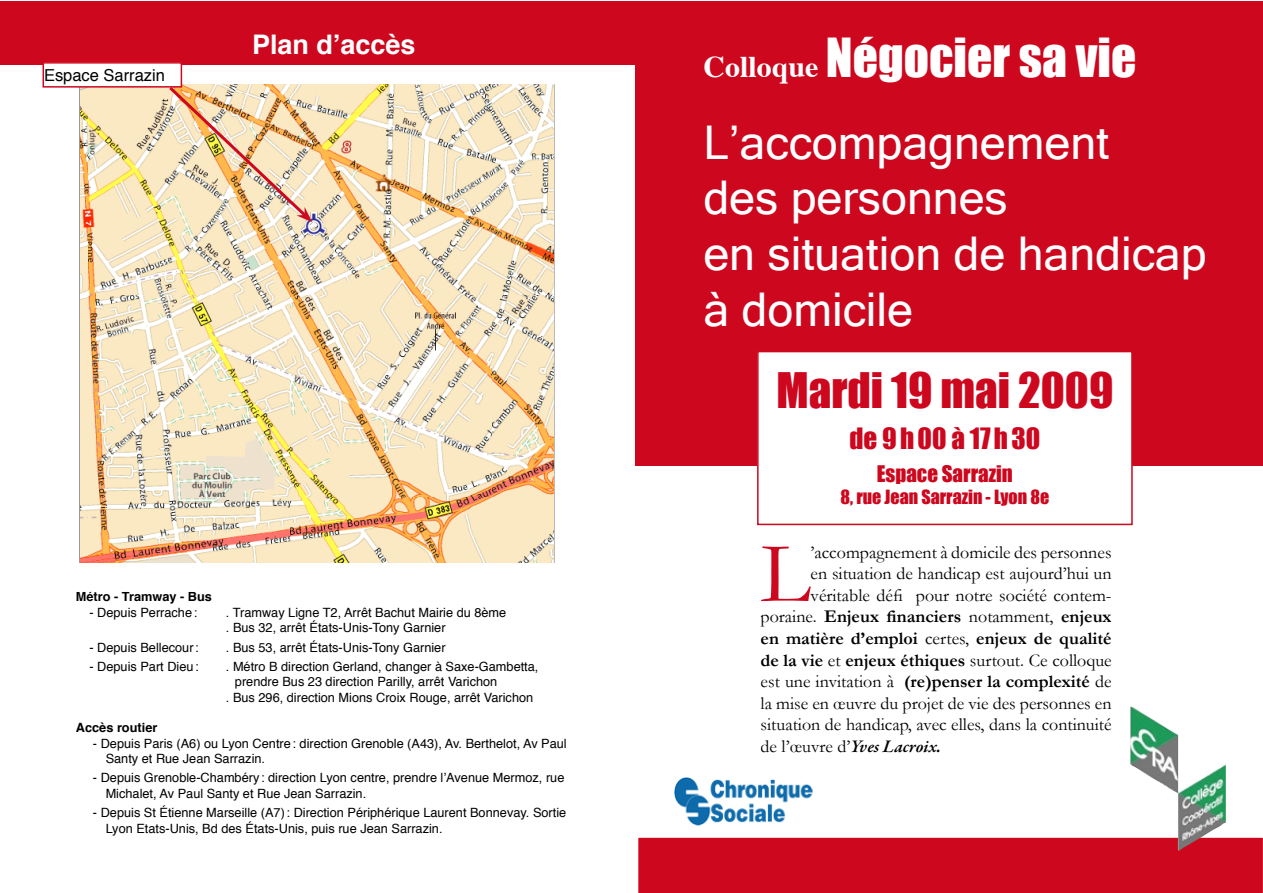
<style>
.page{position:relative;width:1263px;height:893px;background:#fff}
.page>*{position:absolute;margin:0;border:0;box-sizing:border-box;transform-origin:0 0}
.t1{font:87.3px "Garamond";color:#cd071e}
.t2{font:49.5px "Impact";color:#fff}
.t3{font:46.5px/55.8px "Microsoft Sans Serif";color:#fff}
.t4{font:45px "Impact";color:#cd071e}
.t5{font:27px "Impact";letter-spacing:.065em;color:#cd071e}
.t6{font:700 27px "Helvetica";color:#fff}
.t7{font:21px "Impact";color:#cd071e}
.t8{font:18px "Garamond";color:#000}
.t9{font:700 18px "Garamond";color:#000}
.t10{font:18px "Impact";color:#cd071e}
.t11{font:italic 600 18px "Garamond Premr Pro";color:#000}
.t12{font:16.5px "Helvetica";color:#000}
.t13{font:12.75px/15.3px "Helvetica";color:#000}
.t14{font:700 12.75px "Helvetica";color:#000}
.s1{font-family:"Times";font-weight:700;font-size:30px}
.s2{font-weight:400}
.s3{font-family:"Garamond";font-weight:400;font-style:normal}
</style>
<div class="page">
<div style="left:1px;top:1px;width:666px;height:63px;background:#cd071e"></div>
<div style="left:635px;top:1px;width:628px;height:465px;background:#cd071e"></div>
<div style="left:758px;top:352px;width:374px;height:172px;background:#fff"></div>
<div style="left:757px;top:351px;width:376px;height:174px;border:2px solid #cd071e"></div>
<svg style="left:81px;top:88px;width:8px;height:6px"></svg>
<img style="left:81px;top:94px;width:8px;height:468px">
<img style="left:89px;top:84px;width:464px;height:478px">
<img style="left:301px;top:212px;width:26px;height:23px">
<div style="left:43px;top:63px;width:138px;height:24px;background:#fff"></div>
<div style="left:43px;top:62px;width:139px;height:26px;border:2px solid #cd071e"></div>
<img style="left:166px;top:84px;width:146px;height:138px">
<div style="left:638px;top:837px;width:625px;height:56px;background:#cd071e"></div>
<img style="left:674px;top:777px;width:139px;height:49px">
<img style="left:1130px;top:706px;width:96px;height:144px">
<p class="t12" style="left:44px;top:63px;width:123px">Espace Sarrazin</p>
<p class="t6" style="left:252px;top:23px;width:165px">Plan d’accès</p>
<p class="t2" style="left:703px;top:19px;width:434px"><span class="s1">Colloque</span> Négocier sa vie</p>
<p class="t3" style="left:703px;top:114px;width:505px">L’accompagnement<br>des personnes<br>en situation de handicap à domicile</p>
<p class="t4" style="left:776px;top:355px;width:339px">Mardi 19 mai 2009</p>
<p class="t5" style="left:849px;top:417px;width:192px">de 9h00 à 17h30</p>
<p class="t7" style="left:877px;top:458px;width:138px">Espace Sarrazin</p>
<p class="t10" style="left:840px;top:483px;width:210px">8, rue Jean Sarrazin - Lyon 8e</p>
<p class="t14" style="left:76px;top:587px;width:138px">Métro - Tramway - Bus</p>
<p class="t13" style="left:89px;top:605px;width:109px">- Depuis Perrache:</p>
<p class="t13" style="left:226px;top:605px;width:282px">. Tramway Ligne T2, Arrêt Bachut Mairie du 8ème . Bus 32, arrêt États-Unis-Tony Garnier</p>
<p class="t13" style="left:89px;top:640px;width:111px">- Depuis Bellecour:</p>
<p class="t13" style="left:226px;top:640px;width:221px">. Bus 53, arrêt États-Unis-Tony Garnier</p>
<p class="t13" style="left:89px;top:659px;width:111px">- Depuis Part Dieu:</p>
<p class="t13" style="left:226px;top:659px;width:314px">. Métro B direction Gerland, changer à Saxe-Gambetta,</p>
<p class="t13" style="left:235px;top:675px;width:264px">prendre Bus 23 direction Parilly, arrêt Varichon</p>
<p class="t13" style="left:226px;top:690px;width:309px">. Bus 296, direction Mions Croix Rouge, arrêt Varichon</p>
<p class="t14" style="left:76px;top:717px;width:83px">Accès routier</p>
<p class="t13" style="left:106px;top:736px;width:463px;text-indent:-13px">- Depuis Paris (A6) ou Lyon Centre: direction Grenoble (A43), Av. Berthelot, Av Paul<br>Santy et Rue Jean Sarrazin.</p>
<p class="t13" style="left:106px;top:771px;width:460px;text-indent:-13px">- Depuis Grenoble-Chambéry : direction Lyon centre, prendre l’Avenue Mermoz, rue<br>Michalet, Av Paul Santy et Rue Jean Sarrazin.</p>
<p class="t13" style="left:106px;top:806px;width:462px;text-indent:-13px">- Depuis St Étienne Marseille (A7): Direction Périphérique Laurent Bonnevay. Sortie<br>Lyon Etats-Unis, Bd des États-Unis, puis rue Jean Sarrazin.</p>
<p class="t1" style="left:760px;top:521px;width:52px">L</p>
<p class="t8" style="left:810px;top:541px;width:302px">’accompagnement à domicile des personnes</p>
<p class="t8" style="left:810px;top:563px;width:302px">en situation de handicap est aujourd’hui un</p>
<p class="t8" style="left:810px;top:584px;width:302px">véritable défi pour notre société contem-</p>
<p class="t9" style="left:760px;top:606px;width:352px"><span class="s2">poraine.</span> Enjeux financiers <span class="s2">notamment,</span> enjeux</p>
<p class="t9" style="left:760px;top:627px;width:352px">en matière d’emploi <span class="s2">certes,</span> enjeux de qualité</p>
<p class="t9" style="left:760px;top:649px;width:353px">de la vie <span class="s2">et</span> enjeux éthiques <span class="s2">surtout. Ce colloque</span></p>
<p class="t9" style="left:760px;top:671px;width:352px"><span class="s2">est une invitation à</span> (re)penser la complexité <span class="s2">de</span></p>
<p class="t8" style="left:760px;top:692px;width:352px">la mise en œuvre du projet de vie des personnes en</p>
<p class="t8" style="left:760px;top:714px;width:353px">situation de handicap, avec elles, dans la continuité</p>
<p class="t11" style="left:760px;top:735px;width:182px"><span class="s3">de l’œuvre d’</span>Yves Lacroix.</p>
</div>
